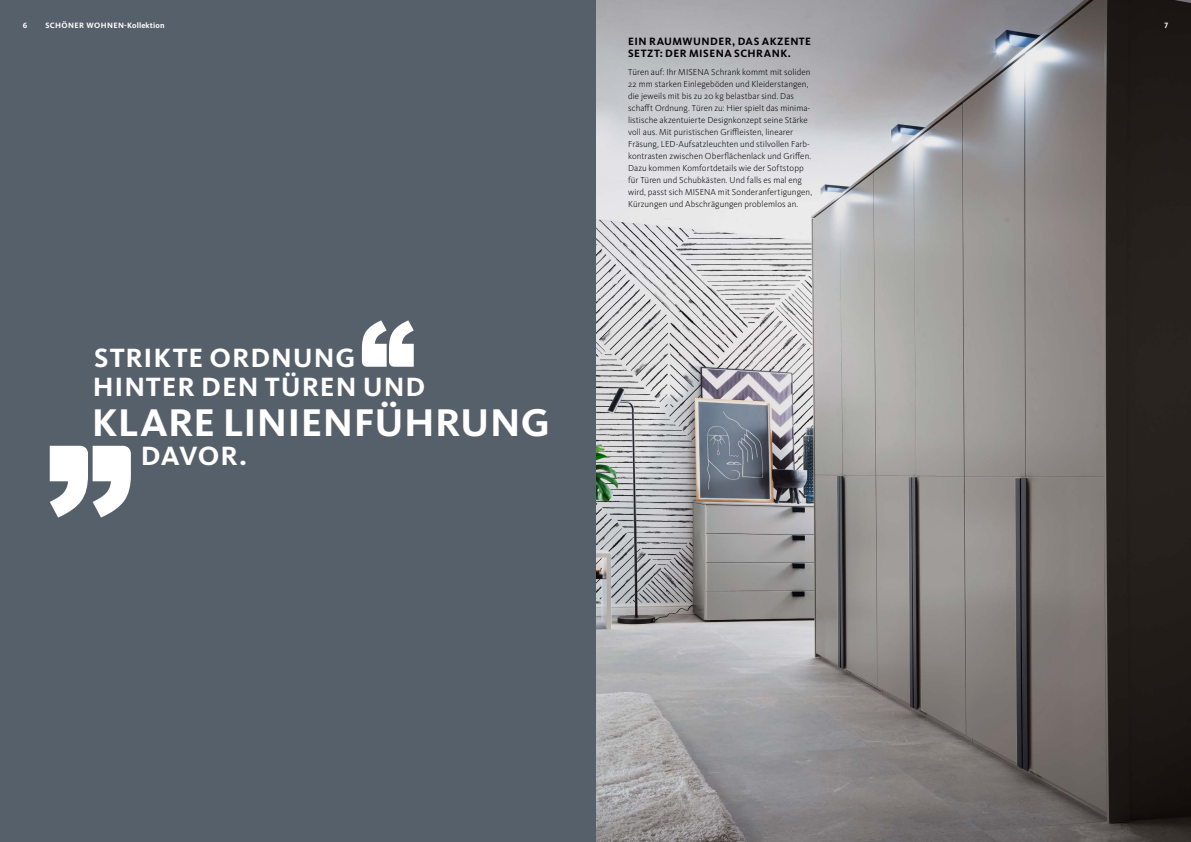
<style>
.page{position:relative;width:1191px;height:842px;background:#fff}
.page>*{position:absolute;margin:0;border:0;box-sizing:border-box;transform-origin:0 0}
.t1{font:700 40.1px "Kievit OT";letter-spacing:.005em;color:#fff}
.t2{font:700 27.4px/28.8px "Kievit OT";letter-spacing:.035em;color:#fff}
.t3{font:700 11px/12px "Kievit OT";letter-spacing:.045em;color:#000}
.t4{font:300 9px/12px "Kievit OT";letter-spacing:.005em;color:#000}
.t5{font:700 8px "Kievit OT";letter-spacing:.045em;color:#fff}
</style>
<div class="page">
<img style="left:595px;top:0;width:596px;height:842px">
<div style="left:0;top:0;width:595px;height:842px;background:#56606b"></div>
<svg style="left:50px;top:446px;width:81px;height:71px"></svg>
<svg style="left:362px;top:320px;width:52px;height:47px"></svg>
<p class="t5" style="left:23px;top:21px;width:6px">6</p>
<p class="t5" style="left:45px;top:21px;width:121px">SCHÖNER WOHNEN-Kollektion</p>
<p class="t5" style="left:1164px;top:21px;width:5px">7</p>
<h2 class="t2" style="left:93px;top:343px;width:334px">STRIKTE ORDNUNG<br>HINTER DEN TÜREN UND</h2>
<h1 class="t1" style="left:92px;top:399px;width:459px">KLARE LINIENFÜHRUNG</h1>
<h2 class="t2" style="left:141px;top:441px;width:108px">DAVOR.</h2>
<p class="t3" style="left:628px;top:36px;width:184px">EIN RAUMWUNDER, DAS AKZENTE<br>SETZT: DER MISENA SCHRANK.</p>
<p class="t4" style="left:628px;top:67px;width:185px">Türen auf: Ihr MISENA Schrank kommt mit soliden 22 mm starken Einlegeböden und Kleiderstangen, die jeweils mit bis zu 20 kg belastbar sind. Das schafft Ordnung. Türen zu: Hier spielt das minima&shy;listische akzentuierte Designkonzept seine Stärke voll aus. Mit puristischen Griffleisten, linearer Fräsung, LED-Aufsatzleuchten und stilvollen Farb&shy;kontrasten zwischen Oberflächenlack und Griffen.<br>Dazu kommen Komfortdetails wie der Softstopp für Türen und Schubkästen. Und falls es mal eng wird, passt sich MISENA mit Sonderanfertigungen, Kürzungen und Abschrägungen problemlos an.</p>
</div>
